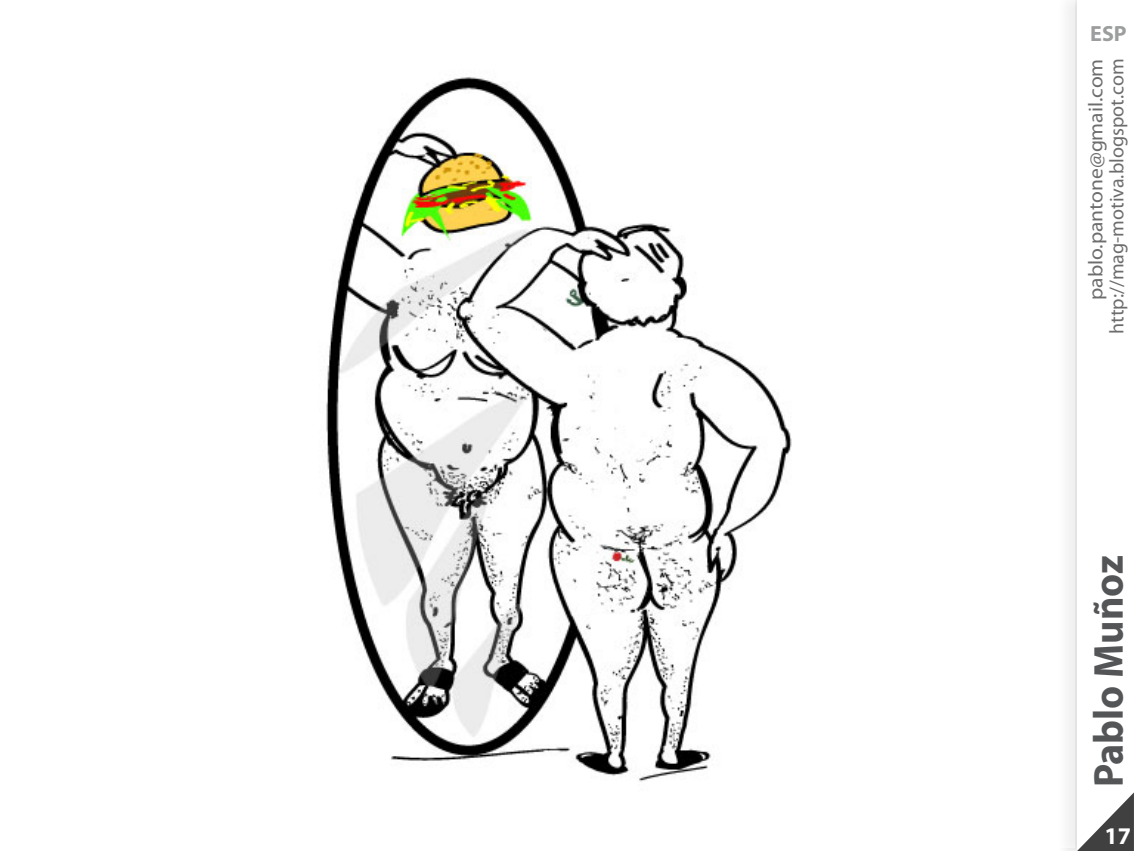
<style>
.page{position:relative;width:1134px;height:851px;background:#fff}
.page>*{position:absolute;margin:0;border:0;box-sizing:border-box;transform-origin:0 0}
.t1{font:700 42px "Myriad Pro";color:#535557;scale:.95 1}
.t2{font:700 24px "Myriad Pro";color:#fff}
.t3{font:700 22px "Myriad Pro";color:#9c9d9e}
.t4{font:20.2px "Myriad Pro";color:#6d6d6d;scale:1.06 1}
.t5{font:20px "Myriad Pro";color:#6d6d6d}
</style>
<div class="page">
<img style="left:326px;top:77px;width:466px;height:705px">
<div style="left:1055px;top:0;width:79px;height:850px;background:#231f20;opacity:.07"></div>
<div style="left:1077px;top:0;width:57px;height:850px;background:#fff"></div>
<svg style="left:1078px;top:792px;width:56px;height:58px"></svg>
<p class="t3" style="left:1090px;top:19px;width:38px">ESP</p>
<p class="t4" style="left:1083px;top:300px;width:229px;rotate:-90deg">pablo.pantone@gmail.com</p>
<p class="t5" style="left:1104px;top:334px;width:277px;rotate:-90deg">http://mag-motiva.blogspot.com</p>
<h1 class="t1" style="left:1081px;top:787px;width:246px;rotate:-90deg">Pablo Muñoz</h1>
<p class="t2" style="left:1104px;top:819px;width:28px">17</p>
</div>
